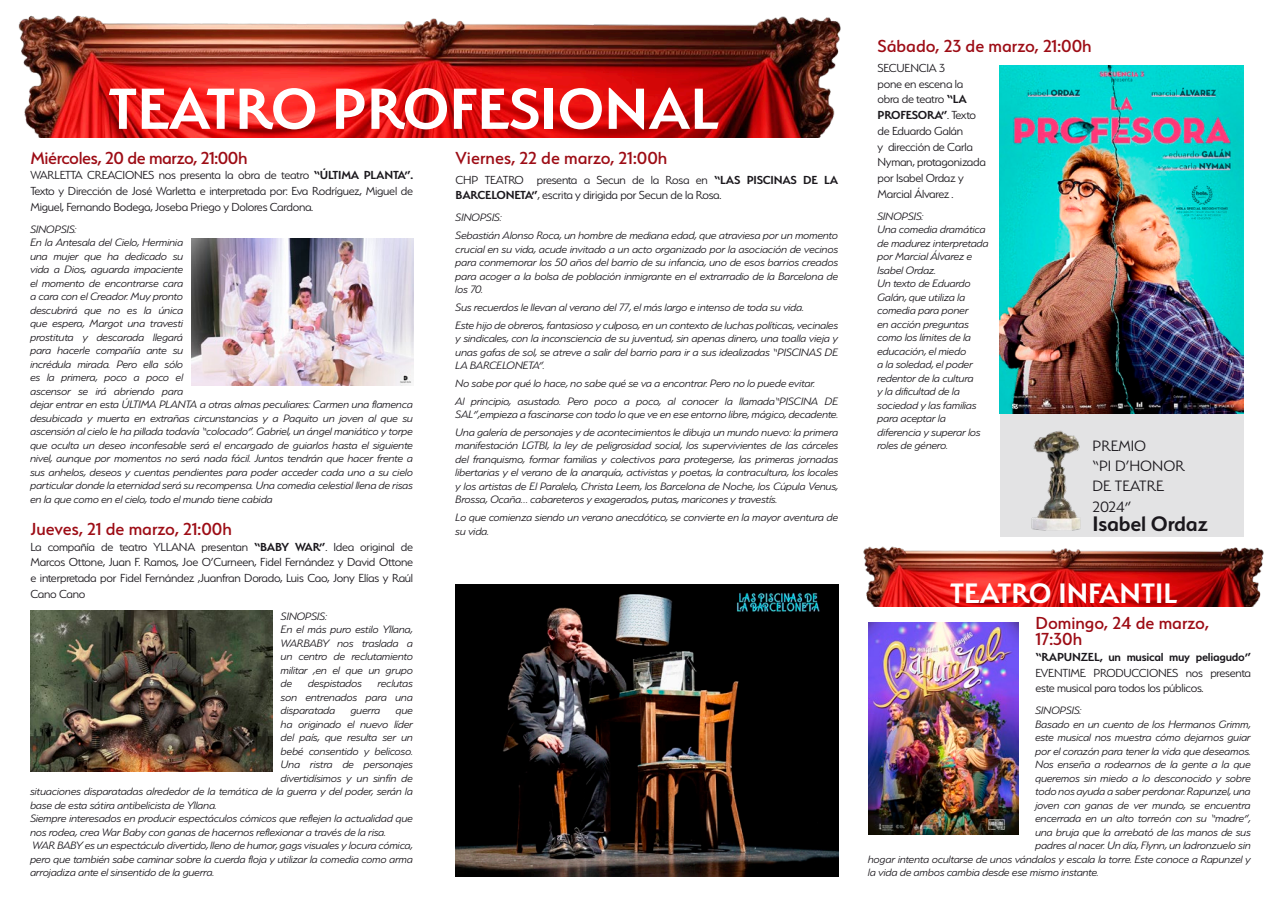
<style>
.page{position:relative;width:1280px;height:910px;background:#fff}
.page>*{position:absolute;margin:0;border:0;box-sizing:border-box;transform-origin:0 0}
.t1{font:600 64.8px "Serenity";color:#fff}
.t2{font:600 31.5px "Serenity";color:#fff}
.t3{font:600 23.55px "Serenity";letter-spacing:-.01em;color:#1a171c}
.t4{font:500 19.5px/15.8px "Serenity";color:#9d0c15}
.t5{font:500 19.5px "Serenity";letter-spacing:-.02em;color:#9d0c15}
.t6{font:300 16.8px/20.4px "Serenity";color:#1a171c}
.t7{font:300 13.05px/15.8px "Serenity";letter-spacing:-.02em;color:#1a171c}
.t8{font:600 13.05px "Serenity";letter-spacing:-.02em;color:#1a171c}
.t9{font:italic 300 12px/13.5px "Serenity";letter-spacing:-.01em;color:#1a171c}
.s1{font-weight:600}
</style>
<div class="page">
<div style="left:1000px;top:414px;width:243px;height:123px;background:#e3e3e4"></div>
<img style="left:18px;top:15px;width:823px;height:122px">
<img style="left:864px;top:546px;width:400px;height:61px">
<img style="left:192px;top:238px;width:221px;height:147px">
<img style="left:30px;top:610px;width:242px;height:162px">
<img style="left:456px;top:584px;width:382px;height:292px">
<img style="left:868px;top:622px;width:150px;height:213px">
<img style="left:999px;top:65px;width:244px;height:348px">
<img style="left:1031px;top:430px;width:50px;height:101px">
<h1 class="t1" style="left:108px;top:73px;width:613px">TEATRO PROFESIONAL</h1>
<h3 class="t5" style="left:30px;top:147px;width:219px">Miércoles, 20 de marzo, 21:00h</h3>
<p class="t7" style="left:30px;top:167px;width:384px;text-align:justify">WARLETTA CREACIONES nos presenta la obra de teatro <span class="s1">“ÚLTIMA PLANTA”.<br></span>Texto y Dirección de José Warletta e interpretada por: Eva Rodríguez, Miguel de Miguel, Fernando Bodega, Joseba Priego y Dolores Cardona.</p>
<p class="t9" style="left:30px;top:222px;width:384px">SINOPSIS:<br>En la Antesala del Cielo, Herminia<br>una mujer que ha dedicado su<br>vida a Dios, aguarda impaciente<br>el momento de encontrarse cara<br>a cara con el Creador. Muy pronto<br>descubrirá que no es la única<br>que espera, Margot una travesti<br>prostituta y descarada llegará<br>para hacerle compañía ante su<br>incrédula mirada. Pero ella sólo<br>es la primera, poco a poco el<br>ascensor se irá abriendo para<br>dejar entrar en esta ÚLTIMA PLANTA a otras almas peculiares: Carmen una flamenca desubicada y muerta en extrañas circunstancias y a Paquito un joven al que su ascensión al cielo le ha pillada todavía “colocado”. Gabriel, un ángel maniático y torpe que oculta un deseo inconfesable será el encargado de guiarlos hasta el siguiente nivel, aunque por momentos no será nada fácil. Juntos tendrán que hacer frente a sus anhelos, deseos y cuentas pendientes para poder acceder cada uno a su cielo particular donde la eternidad será su recompensa. Una comedia celestial llena de risas en la que como en el cielo, todo el mundo tiene cabida</p>
<h3 class="t4" style="left:30px;top:521px;width:203px">Jueves, 21 de marzo, 21:00h</h3>
<p class="t7" style="left:30px;top:538px;width:384px;text-align:justify">La compañía de teatro YLLANA presentan <span class="s1">“BABY WAR”</span>. Idea original de Marcos Ottone, Juan F. Ramos, Joe O’Curneen, Fidel Fernández y David Ottone e interpretada por Fidel Fernández ,Juanfran Dorado, Luis Cao, Jony Elías y Raúl Cano Cano</p>
<p class="t9" style="left:281px;top:609px;width:134px">SINOPSIS:<br>En el más puro estilo Yllana,<br>WARBABY nos traslada a un centro de reclutamiento militar ,en el que un grupo de</p>
<p class="t9" style="left:281px;top:677px;width:134px;text-align:justify;text-indent:97px">reclutas son entrenados para una disparatada</p>
<p class="t9" style="left:308px;top:677px;width:55px">despistados</p>
<p class="t9" style="left:351px;top:704px;width:31px">guerra</p>
<p class="t9" style="left:396px;top:704px;width:19px">que</p>
<p class="t9" style="left:281px;top:717px;width:134px">ha originado el nuevo líder</p>
<p class="t9" style="left:281px;top:731px;width:134px">del país, que resulta ser un</p>
<p class="t9" style="left:281px;top:744px;width:134px">bebé consentido y belicoso.</p>
<p class="t9" style="left:281px;top:758px;width:134px">Una ristra de personajes</p>
<p class="t9" style="left:281px;top:771px;width:134px">divertidísimos y un sinfín de</p>
<p class="t9" style="left:30px;top:785px;width:384px">situaciones disparatadas alrededor de la temática de la guerra y del poder, serán la</p>
<p class="t9" style="left:30px;top:798px;width:188px">base de esta sátira antibelicista de Yllana.</p>
<p class="t9" style="left:30px;top:812px;width:384px">Siempre interesados en producir espectáculos cómicos que reflejen la actualidad que</p>
<p class="t9" style="left:30px;top:825px;width:357px">nos rodea, crea War Baby con ganas de hacernos reflexionar a través de la risa.</p>
<p class="t9" style="left:33px;top:839px;width:382px">WAR BABY es un espectáculo divertido, lleno de humor, gags visuales y locura cómica,</p>
<p class="t9" style="left:30px;top:852px;width:384px">pero que también sabe caminar sobre la cuerda floja y utilizar la comedia como arma</p>
<p class="t9" style="left:30px;top:866px;width:186px">arrojadiza ante el sinsentido de la guerra.</p>
<h3 class="t4" style="left:456px;top:149px;width:213px">Viernes, 22 de marzo, 21:00h</h3>
<p class="t7" style="left:456px;top:172px;width:384px">CHP TEATRO presenta a Secun de la Rosa en <span class="s1">“LAS PISCINAS DE LA<br>BARCELONETA”</span>, escrita y dirigida por Secun de la Rosa.</p>
<p class="t9" style="left:456px;top:209px;width:384px;line-height:17.7px">SINOPSIS:<br>Sebastián Alonso Roca, un hombre de mediana edad, que atraviesa por un momento</p>
<p class="t9" style="left:456px;top:242px;width:384px;text-align:justify">crucial en su vida, acude invitado a un acto organizado por la asociación de vecinos para conmemorar los 50 años del barrio de su infancia, uno de esos barrios creados para acoger a la bolsa de población inmigrante en el extrarradio de la Barcelona de los 70.</p>
<p class="t9" style="left:456px;top:298px;width:384px;line-height:17.7px">Sus recuerdos le llevan al verano del 77, el más largo e intenso de toda su vida.<br>Este hijo de obreros, fantasioso y culposo, en un contexto de luchas políticas, vecinales</p>
<p class="t9" style="left:456px;top:332px;width:384px;text-align:justify">y sindicales, con la inconsciencia de su juventud, sin apenas dinero, una toalla vieja y unas gafas de sol, se atreve a salir del barrio para ir a sus idealizadas “PISCINAS DE LA BARCELONETA”.</p>
<p class="t9" style="left:456px;top:374px;width:384px;line-height:17.7px">No sabe por qué lo hace, no sabe qué se va a encontrar. Pero no lo puede evitar.<br>Al principio, asustado. Pero poco a poco, al conocer la llamada“PISCINA DE</p>
<p class="t9" style="left:456px;top:405px;width:384px;line-height:17.7px">SAL”,empieza a fascinarse con todo lo que ve en ese entorno libre, mágico, decadente.<br>Una galería de personajes y de acontecimientos le dibuja un mundo nuevo: la primera</p>
<p class="t9" style="left:456px;top:439px;width:384px;text-align:justify">manifestación LGTBI, la ley de peligrosidad social, los supervivientes de las cárceles del franquismo, formar familias y colectivos para protegerse, las primeras jornadas libertarias y el verano de la anarquía, activistas y poetas, la contracultura, los locales y los artistas de El Paralelo, Christa Leem, los Barcelona de Noche, los Cúpula Venus, Brossa, Ocaña… cabareteros y exagerados, putas, maricones y travestís.</p>
<p class="t9" style="left:456px;top:511px;width:384px">Lo que comienza siendo un verano anecdótico, se convierte en la mayor aventura de su vida.</p>
<h3 class="t4" style="left:877px;top:38px;width:216px">Sábado, 23 de marzo, 21:00h</h3>
<p class="t7" style="left:877px;top:60px;width:110px">SECUENCIA 3<br>pone en escena la obra de teatro <span class="s1">“LA<br>PROFESORA”</span>. Texto de Eduardo Galán<br>y dirección de Carla<br>Nyman, protagonizada por Isabel Ordaz y<br>Marcial Álvarez .</p>
<p class="t9" style="left:877px;top:209px;width:113px">SINOPSIS:<br>Una comedia dramática de madurez interpretada por Marcial Álvarez e<br>Isabel Ordaz.<br>Un texto de Eduardo<br>Galán, que utiliza la comedia para poner<br>en acción preguntas como los límites de la educación, el miedo<br>a la soledad, el poder redentor de la cultura<br>y la dificultad de la sociedad y las familias para aceptar la diferencia y superar los roles de género.</p>
<h3 class="t6" style="left:1092px;top:435px;width:94px">PREMIO<br>“PI D’HONOR<br>DE TEATRE<br>2024”</h3>
<h3 class="t3" style="left:1092px;top:510px;width:117px">Isabel Ordaz</h3>
<h2 class="t2" style="left:950px;top:575px;width:229px">TEATRO INFANTIL</h2>
<h3 class="t4" style="left:1035px;top:615px;width:175px">Domingo, 24 de marzo,<br>17:30h</h3>
<p class="t8" style="left:1035px;top:650px;width:217px">“RAPUNZEL, un musical muy peliagudo”</p>
<p class="t7" style="left:1035px;top:664px;width:217px">EVENTIME PRODUCCIONES nos presenta este musical para todos los públicos.</p>
<p class="t9" style="left:1035px;top:704px;width:48px">SINOPSIS:</p>
<p class="t9" style="left:1035px;top:717px;width:217px">Basado en un cuento de los Hermanos Grimm,</p>
<p class="t9" style="left:1035px;top:731px;width:217px">este musical nos muestra cómo dejarnos guiar</p>
<p class="t9" style="left:1035px;top:744px;width:217px">por el corazón para tener la vida que deseamos.</p>
<p class="t9" style="left:1035px;top:758px;width:217px">Nos enseña a rodearnos de la gente a la que</p>
<p class="t9" style="left:1035px;top:771px;width:217px">queremos sin miedo a lo desconocido y sobre</p>
<p class="t9" style="left:1035px;top:785px;width:217px">todo nos ayuda a saber perdonar. Rapunzel, una</p>
<p class="t9" style="left:1035px;top:798px;width:217px">joven con ganas de ver mundo, se encuentra</p>
<p class="t9" style="left:1035px;top:812px;width:217px">encerrada en un alto torreón con su “madre”,</p>
<p class="t9" style="left:1035px;top:825px;width:217px">una bruja que la arrebató de las manos de sus</p>
<p class="t9" style="left:1035px;top:839px;width:217px">padres al nacer. Un día, Flynn, un ladronzuelo sin</p>
<p class="t9" style="left:868px;top:852px;width:384px">hogar intenta ocultarse de unos vándalos y escala la torre. Este conoce a Rapunzel y</p>
<p class="t9" style="left:868px;top:866px;width:232px">la vida de ambos cambia desde ese mismo instante.</p>
</div>
